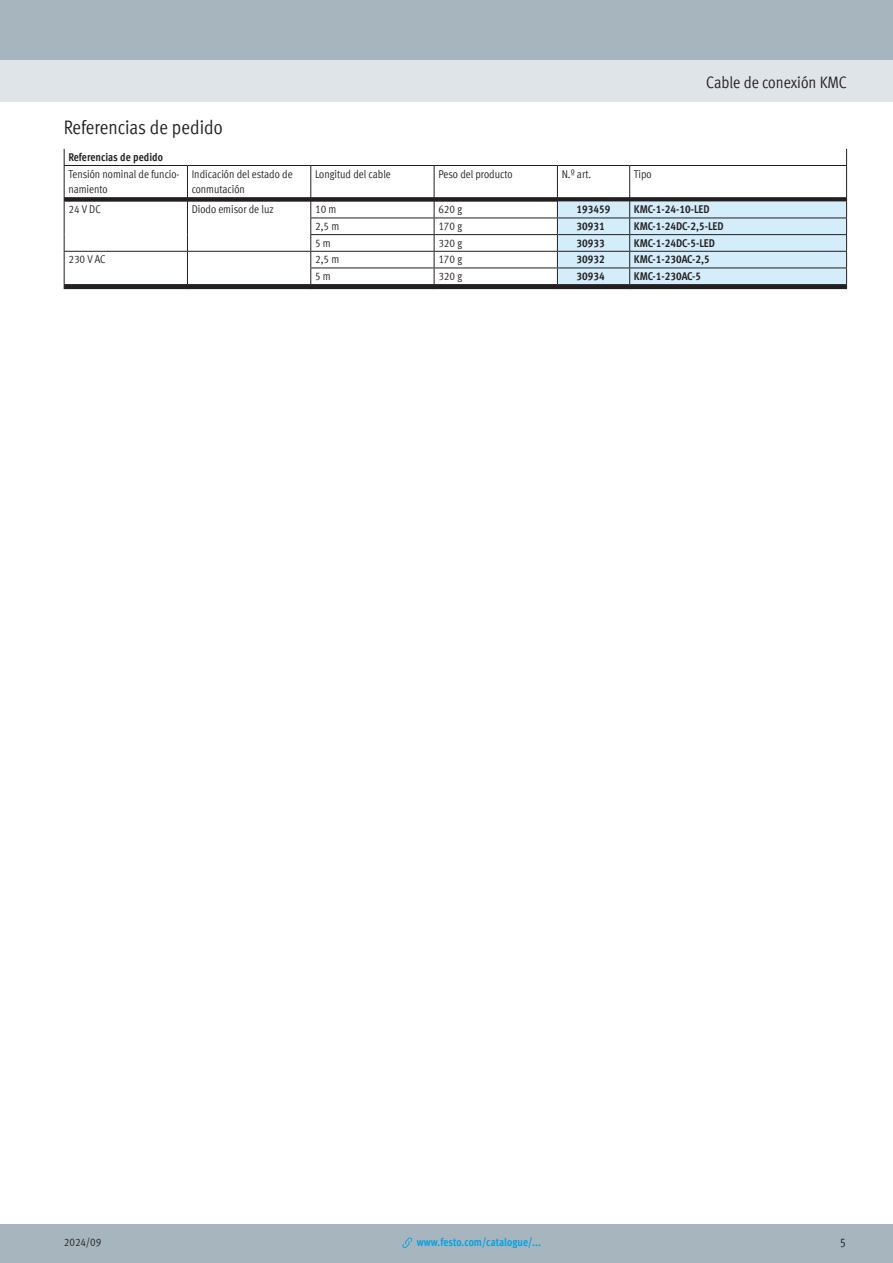
<style>
.page{position:relative;width:893px;height:1263px;background:#fff}
.page>*{position:absolute;margin:0;border:0;box-sizing:border-box;transform-origin:0 0}
.t1{font:condensed 19.5px "Festo";color:#231f20}
.t2{font:condensed 16.5px "Festo";letter-spacing:-.005em;color:#231f20}
.t3{font:condensed 12.75px "Festo";color:#231f20}
.FES_tab_head_2{font:condensed 11.25px/15px "Festo";color:#231f20}
.FES_type_code{font:700 condensed 11.25px "Festo";color:#231f20}
.FES_tab_regular{font:condensed 11.25px "Festo";color:#231f20}
.t4{font:700 condensed 11.25px "Festo";color:#00a1e3}
.FES_type_code_in{font:700 condensed 11.25px "Festo";color:#231f20}
.FES_tab_head_1{font:700 condensed 11.25px "Festo";color:#231f20}
</style>
<div class="page">
<div style="left:0;top:1225px;width:893px;height:38px;background:#a7b6be"></div>
<div style="left:0;top:60px;width:893px;height:42px;background:#dfe4e8"></div>
<div style="left:0;top:0;width:893px;height:60px;background:#a7b6be"></div>
<svg style="left:402px;top:1237px;width:10px;height:11px"></svg>
<div style="left:64px;top:197px;width:123px;height:5px;background:#231f20"></div>
<div style="left:187px;top:197px;width:124px;height:5px;background:#231f20"></div>
<div style="left:311px;top:197px;width:123px;height:5px;background:#231f20"></div>
<div style="left:434px;top:197px;width:123px;height:5px;background:#231f20"></div>
<hr style="left:64px;top:285px;width:123px;height:4px;background:#231f20">
<hr style="left:187px;top:285px;width:124px;height:4px;background:#231f20">
<hr style="left:311px;top:285px;width:123px;height:4px;background:#231f20">
<hr style="left:434px;top:285px;width:123px;height:4px;background:#231f20">
<svg style="left:64px;top:149px;width:1px;height:16px"></svg>
<svg style="left:846px;top:149px;width:1px;height:16px"></svg>
<hr style="left:64px;top:165px;width:123px;height:1px;background:#231f20">
<hr style="left:64px;top:166px;width:1px;height:31px;background:#231f20">
<hr style="left:187px;top:165px;width:124px;height:1px;background:#231f20">
<hr style="left:187px;top:166px;width:1px;height:31px;background:#231f20">
<hr style="left:311px;top:165px;width:123px;height:1px;background:#231f20">
<hr style="left:310px;top:166px;width:1px;height:31px;background:#231f20">
<hr style="left:434px;top:165px;width:123px;height:1px;background:#231f20">
<hr style="left:434px;top:166px;width:1px;height:31px;background:#231f20">
<hr style="left:557px;top:165px;width:73px;height:1px;background:#231f20">
<hr style="left:557px;top:166px;width:1px;height:31px;background:#231f20">
<hr style="left:630px;top:165px;width:217px;height:1px;background:#231f20">
<hr style="left:629px;top:166px;width:1px;height:31px;background:#231f20">
<hr style="left:846px;top:166px;width:1px;height:31px;background:#231f20">
<hr style="left:310px;top:218px;width:124px;height:1px;background:#231f20">
<hr style="left:434px;top:218px;width:123px;height:1px;background:#231f20">
<hr style="left:310px;top:234px;width:124px;height:1px;background:#231f20">
<hr style="left:434px;top:234px;width:123px;height:1px;background:#231f20">
<hr style="left:311px;top:251px;width:123px;height:1px;background:#231f20">
<hr style="left:434px;top:251px;width:123px;height:1px;background:#231f20">
<hr style="left:310px;top:268px;width:124px;height:1px;background:#231f20">
<hr style="left:434px;top:268px;width:123px;height:1px;background:#231f20">
<hr style="left:311px;top:284px;width:123px;height:1px;background:#231f20">
<hr style="left:434px;top:284px;width:123px;height:1px;background:#231f20">
<svg style="left:434px;top:197px;width:1px;height:88px"></svg>
<svg style="left:557px;top:197px;width:290px;height:92px;background:#b8cdd8"></svg>
<hr style="left:64px;top:251px;width:123px;height:1px;background:#231f20">
<svg style="left:64px;top:197px;width:1px;height:92px"></svg>
<hr style="left:64px;top:284px;width:123px;height:1px;background:#231f20">
<hr style="left:187px;top:251px;width:124px;height:1px;background:#231f20">
<svg style="left:187px;top:201px;width:1px;height:83px"></svg>
<svg style="left:310px;top:197px;width:1px;height:87px"></svg>
<hr style="left:187px;top:284px;width:124px;height:1px;background:#231f20">
<h2 class="t2" style="left:706px;top:71px;width:142px">Cable de conexión KMC</h2>
<h1 class="t1" style="left:64px;top:113px;width:160px">Referencias de pedido</h1>
<p class="FES_tab_head_1" style="left:68px;top:149px;width:96px">Referencias de pedido</p>
<p class="FES_tab_head_2" style="left:68px;top:166px;width:113px">Tensión nominal de funcio&shy;namiento</p>
<p class="FES_tab_head_2" style="left:192px;top:166px;width:102px">Indicación del estado de conmutación</p>
<p class="FES_tab_head_2" style="left:315px;top:166px;width:77px">Longitud del cable</p>
<p class="FES_tab_head_2" style="left:438px;top:166px;width:76px">Peso del producto</p>
<p class="FES_tab_head_2" style="left:562px;top:166px;width:31px">N.º art.</p>
<p class="FES_tab_head_2" style="left:634px;top:166px;width:19px">Tipo</p>
<p class="FES_tab_regular" style="left:68px;top:201px;width:34px">24 V DC</p>
<p class="FES_tab_regular" style="left:192px;top:201px;width:84px">Diodo emisor de luz</p>
<p class="FES_tab_regular" style="left:315px;top:201px;width:23px">10 m</p>
<p class="FES_tab_regular" style="left:438px;top:201px;width:25px">620 g</p>
<p class="FES_type_code_in" style="left:577px;top:201px;width:35px">193459</p>
<p class="FES_type_code" style="left:634px;top:201px;width:77px">KMC-1-24-10-LED</p>
<p class="FES_tab_regular" style="left:315px;top:218px;width:26px">2,5 m</p>
<p class="FES_tab_regular" style="left:438px;top:218px;width:25px">170 g</p>
<p class="FES_type_code_in" style="left:577px;top:217px;width:30px">30931</p>
<p class="FES_type_code" style="left:634px;top:217px;width:91px">KMC-1-24DC-2,5-LED</p>
<p class="FES_tab_regular" style="left:315px;top:235px;width:17px">5 m</p>
<p class="FES_tab_regular" style="left:438px;top:235px;width:25px">320 g</p>
<p class="FES_type_code_in" style="left:577px;top:234px;width:30px">30933</p>
<p class="FES_type_code" style="left:634px;top:234px;width:82px">KMC-1-24DC-5-LED</p>
<p class="FES_tab_regular" style="left:68px;top:251px;width:39px">230 V AC</p>
<p class="FES_tab_regular" style="left:315px;top:251px;width:26px">2,5 m</p>
<p class="FES_tab_regular" style="left:438px;top:251px;width:25px">170 g</p>
<p class="FES_type_code_in" style="left:577px;top:251px;width:30px">30932</p>
<p class="FES_type_code" style="left:634px;top:251px;width:77px">KMC-1-230AC-2,5</p>
<p class="FES_tab_regular" style="left:315px;top:268px;width:17px">5 m</p>
<p class="FES_tab_regular" style="left:438px;top:268px;width:25px">320 g</p>
<p class="FES_type_code_in" style="left:577px;top:267px;width:30px">30934</p>
<p class="FES_type_code" style="left:634px;top:267px;width:69px">KMC-1-230AC-5</p>
<p class="FES_tab_head_2" style="left:64px;top:1234px;width:39px">2024/09</p>
<p class="t4" style="left:417px;top:1233px;width:126px">www.festo.com/catalogue/...</p>
<p class="t3" style="left:840px;top:1233px;width:8px">5</p>
</div>
